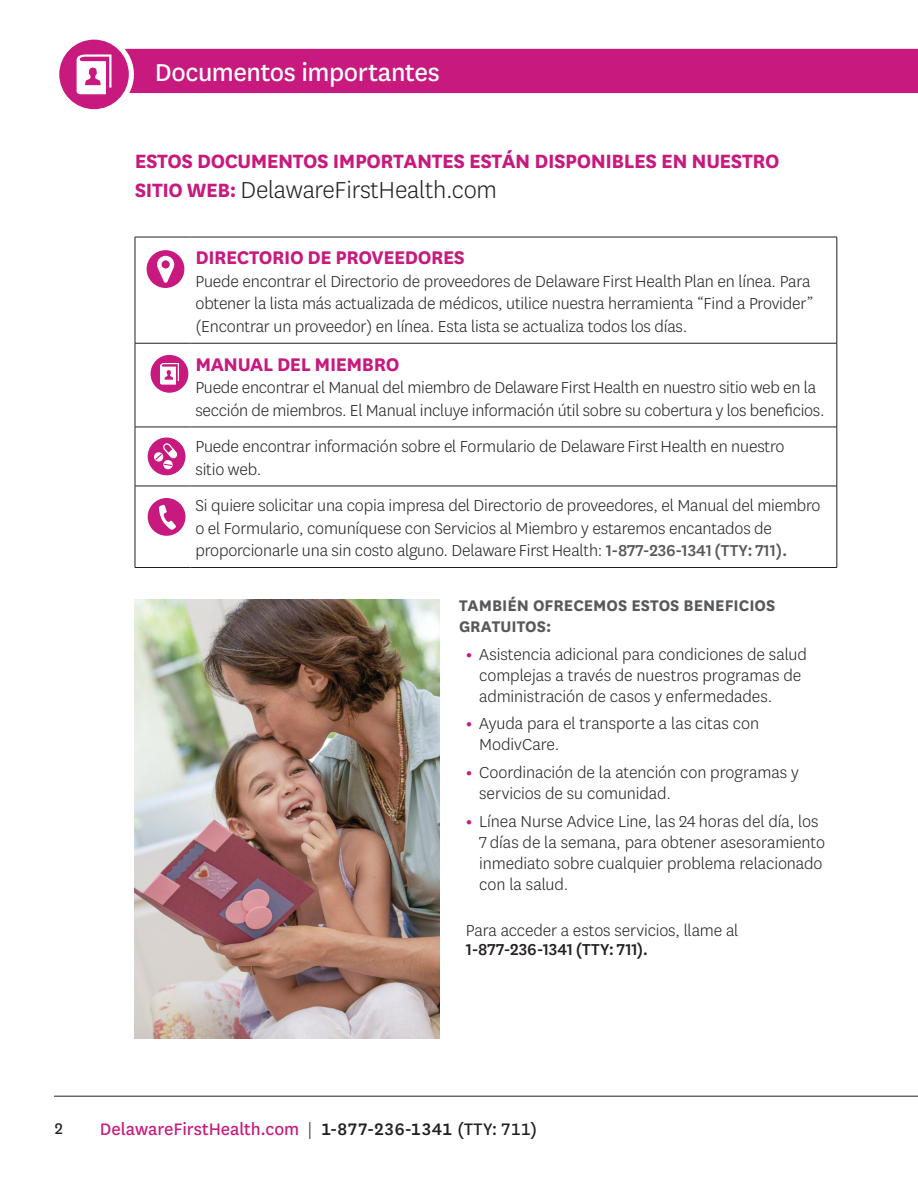
<style>
.page{position:relative;width:918px;height:1188px;background:#fff}
.page>*{position:absolute;margin:0;border:0;box-sizing:border-box;transform-origin:0 0}
.t1{font:28.5px "Centene Sans";letter-spacing:-.015em;color:#fff}
.t2{font:300 27px "Centene Sans";letter-spacing:-.01em;color:#231f20}
.t3{font:700 22.5px "Centene Sans";letter-spacing:-.02em;color:#c7197e}
.t4{font:700 21.45px "Centene Sans";letter-spacing:-.02em;color:#c7197e}
.t5{font:19.5px "Centene Sans";color:#c7197e}
.t6{font:300 18.6px/21px "Centene Sans";letter-spacing:-.01em;color:#231f20}
.t7{font:700 18px/21px "Centene Sans";color:#57585a}
.t8{font:18px "Centene Sans";color:#231f20}
.s1{font-weight:700;font-size:22.5px;color:#c7197e}
.s2{font-weight:500;color:#57585a}
.s3{font-weight:700;color:#c7197e}
.s4{font-weight:500}
.s5{font-weight:300;color:#231f20}
.s6{font-weight:500;color:#231f20}
.s7{color:#231f20}
</style>
<div class="page">
<hr style="left:54px;top:1096px;width:864px;height:1px;background:#231f20">
<hr style="left:135px;top:237px;width:55px;height:1px;background:#231f20">
<hr style="left:135px;top:237px;width:1px;height:106px;background:#231f20">
<hr style="left:190px;top:237px;width:647px;height:1px;background:#231f20">
<hr style="left:837px;top:237px;width:1px;height:106px;background:#231f20">
<hr style="left:135px;top:343px;width:55px;height:1px;background:#231f20">
<hr style="left:135px;top:343px;width:1px;height:84px;background:#231f20">
<hr style="left:190px;top:343px;width:647px;height:1px;background:#231f20">
<hr style="left:837px;top:343px;width:1px;height:84px;background:#231f20">
<hr style="left:135px;top:427px;width:55px;height:1px;background:#231f20">
<hr style="left:135px;top:427px;width:1px;height:59px;background:#231f20">
<hr style="left:190px;top:427px;width:647px;height:1px;background:#231f20">
<hr style="left:837px;top:427px;width:1px;height:59px;background:#231f20">
<hr style="left:135px;top:486px;width:55px;height:1px;background:#231f20">
<hr style="left:135px;top:486px;width:1px;height:81px;background:#231f20">
<hr style="left:190px;top:486px;width:647px;height:1px;background:#231f20">
<hr style="left:837px;top:486px;width:1px;height:81px;background:#231f20">
<hr style="left:135px;top:567px;width:55px;height:1px;background:#231f20">
<hr style="left:190px;top:567px;width:647px;height:1px;background:#231f20">
<div style="left:147px;top:250px;width:37px;height:38px;background:#c7197e;border-radius:50%"></div>
<svg style="left:157px;top:256px;width:17px;height:27px"></svg>
<div style="left:151px;top:355px;width:37px;height:38px;background:#c7197e;border-radius:50%"></div>
<svg style="left:160px;top:363px;width:19px;height:22px"></svg>
<div style="left:148px;top:438px;width:37px;height:37px;background:#c7197e;border-radius:50%"></div>
<svg style="left:153px;top:443px;width:25px;height:27px"></svg>
<div style="left:148px;top:498px;width:37px;height:38px;background:#c7197e;border-radius:50%"></div>
<svg style="left:159px;top:505px;width:17px;height:25px"></svg>
<div style="left:94px;top:49px;width:824px;height:44px;background:#c7197e"></div>
<div style="left:54px;top:35px;width:80px;height:79px;background:#fff;border-radius:50%"></div>
<div style="left:59px;top:40px;width:70px;height:69px;background:#c7197e;border-radius:50%"></div>
<svg style="left:77px;top:54px;width:34px;height:40px"></svg>
<img style="left:134px;top:600px;width:305px;height:438px">
<h2 class="t1" style="left:155px;top:54px;width:286px">Documentos importantes</h2>
<p class="t3" style="left:135px;top:145px;width:646px">ESTOS DOCUMENTOS IMPORTANTES ESTÁN DISPONIBLES EN NUESTRO</p>
<p class="t2" style="left:135px;top:172px;width:364px"><span class="s1">SITIO WEB:</span> DelawareFirstHealth.com</p>
<p class="t4" style="left:195px;top:243px;width:271px">DIRECTORIO DE PROVEEDORES</p>
<p class="t6" style="left:195px;top:269px;width:619px;line-height:22.5px">Puede encontrar el Directorio de proveedores de Delaware First Health Plan en línea. Para obtener la lista más actualizada de médicos, utilice nuestra herramienta “Find a Provider” (Encontrar un proveedor) en línea. Esta lista se actualiza todos los días.</p>
<p class="t4" style="left:195px;top:349px;width:206px">MANUAL DEL MIEMBRO</p>
<p class="t6" style="left:195px;top:376px;width:631px;line-height:22.5px">Puede encontrar el Manual del miembro de Delaware First Health en nuestro sitio web en la sección de miembros. El Manual incluye información útil sobre su cobertura y los benefcios.</p>
<p class="t6" style="left:195px;top:435px;width:591px;line-height:22.5px">Puede encontrar información sobre el Formulario de Delaware First Health en nuestro sitio web.</p>
<p class="t6" style="left:195px;top:494px;width:627px;line-height:22.5px">Si quiere solicitar una copia impresa del Directorio de proveedores, el Manual del miembro o el Formulario, comuníquese con Servicios al Miembro y estaremos encantados de proporcionarle una sin costo alguno. Delaware First Health: <span class="s2">1‑877‑236‑1341 (TTY: 711).</span></p>
<p class="t7" style="left:459px;top:594px;width:318px">TAMBIÉN OFRECEMOS ESTOS BENEFICIOS<br>GRATUITOS:</p>
<p class="t6" style="left:479px;top:643px;width:329px;text-indent:-14px"><span class="s3">•</span> Asistencia adicional para condiciones de salud complejas a través de nuestros programas de administración de casos y enfermedades.</p>
<p class="t6" style="left:479px;top:713px;width:281px;text-indent:-14px"><span class="s3">•</span> Ayuda para el transporte a las citas con<br>ModivCare.</p>
<p class="t6" style="left:479px;top:761px;width:321px;text-indent:-14px"><span class="s3">•</span> Coordinación de la atención con programas y servicios de su comunidad.</p>
<p class="t6" style="left:479px;top:810px;width:347px;text-indent:-14px"><span class="s3">•</span> Línea Nurse Advice Line, las 24 horas del día, los 7 días de la semana, para obtener asesoramiento inmediato sobre cualquier problema relacionado con la salud.</p>
<p class="t6" style="left:466px;top:920px;width:274px;line-height:19.5px">Para acceder a estos servicios, llame al<br><span class="s4">1‑877‑236‑1341 (TTY: 711).</span></p>
<p class="t8" style="left:55px;top:1117px;width:10px">2</p>
<p class="t5" style="left:100px;top:1116px;width:439px">DelawareFirstHealth.com <span class="s5">|</span> <span class="s6">1‑877‑236‑1341</span> <span class="s7">(TTY: 711)</span></p>
</div>
